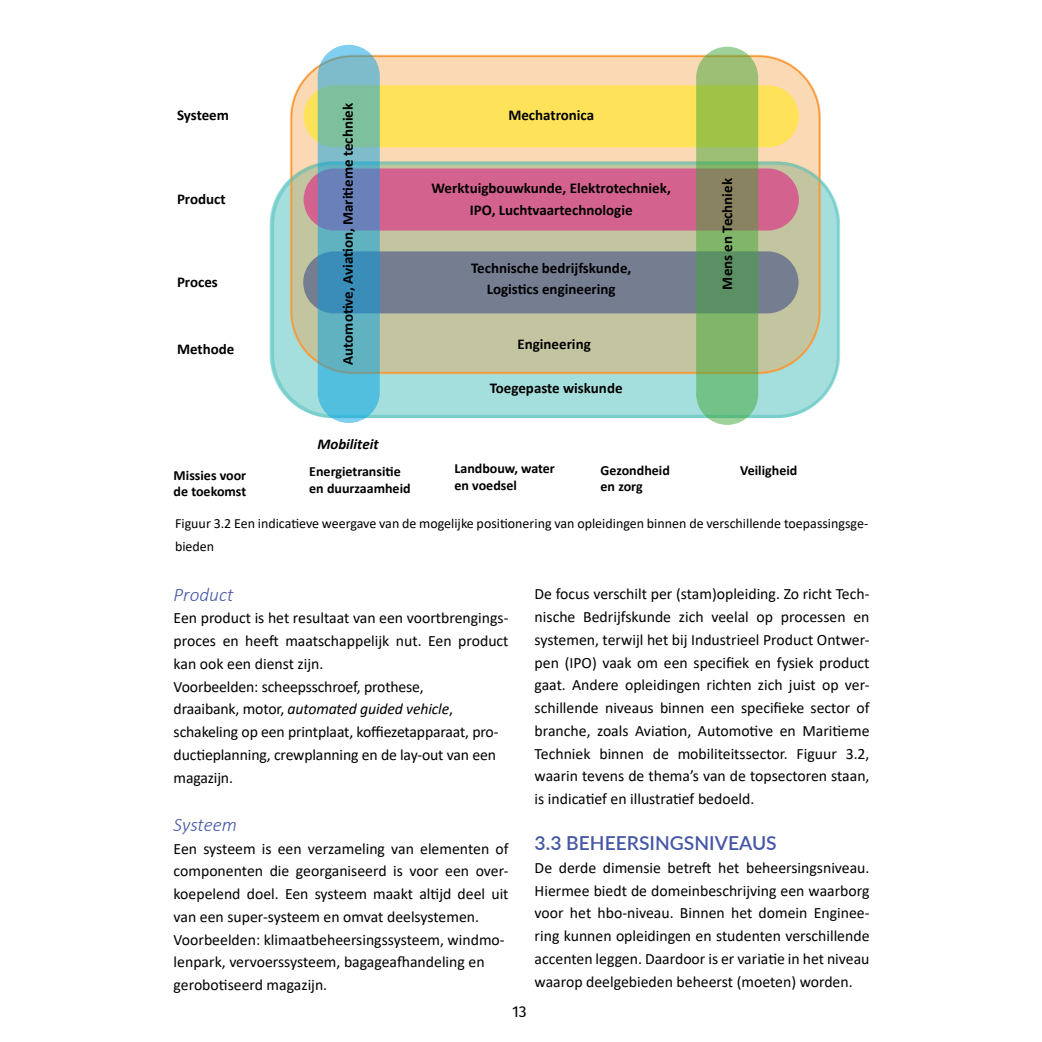
<style>
.page{position:relative;width:1042px;height:1042px;background:#fff}
.page>*{position:absolute;margin:0;border:0;box-sizing:border-box;transform-origin:0 0}
.t1{font:600 19.25px "Lato";color:#4658a7}
.t2{font:italic 300 19.25px "Calibri";color:#4658a7}
.t3{font:15.75px/22.8px "Calibri";color:#000}
.t4{font:15.75px "Fira Sans OT";color:#000}
.t5{font:700 15.05px/21.7px "Calibri";color:#000;text-align:center}
.t6{font:italic 700 15.05px "Calibri";color:#000}
.t7{font:14px/22.8px "Calibri";color:#000}
.t8{font:700 14px/16.8px "Calibri";color:#000}
.s1{font-style:italic}
</style>
<div class="page">
<svg style="left:271px;top:163px;width:566px;height:253px;background:#a6ddd8"></svg>
<svg style="left:291px;top:56px;width:528px;height:317px;background:#d5caa6"></svg>
<div style="left:304px;top:85px;width:495px;height:62px;background:#fde25a;border-radius:31px"></div>
<div style="left:304px;top:168px;width:495px;height:62px;background:#d4628e;border-radius:31px"></div>
<div style="left:303px;top:251px;width:495px;height:62px;background:#757d91;border-radius:31px"></div>
<div style="left:291px;top:55px;width:529px;height:318px;border:2px solid #f89938;border-radius:61px"></div>
<div style="left:271px;top:161px;width:569px;height:257px;border:3px solid #4cc0bb;border-radius:61px"></div>
<svg style="left:318px;top:45px;width:62px;height:378px;background:#63a8bd"></svg>
<svg style="left:696px;top:47px;width:62px;height:378px;background:#82ab66"></svg>
<p class="t5" style="left:177px;top:104px;width:53px">Systeem</p>
<p class="t5" style="left:177px;top:188px;width:50px">Product</p>
<p class="t5" style="left:177px;top:270px;width:42px">Proces</p>
<p class="t5" style="left:177px;top:338px;width:59px">Methode</p>
<p class="t5" style="left:337px;top:365px;width:263px;rotate:-90deg">Automotive, Aviation, Maritieme techniek</p>
<p class="t6" style="left:317px;top:433px;width:63px">Mobiliteit</p>
<p class="t5" style="left:508px;top:104px;width:87px">Mechatronica</p>
<p class="t5" style="left:432px;top:177px;width:241px">Werktuigbouwkunde, Elektrotechniek,<br>IPO, Luchtvaartechnologie</p>
<p class="t5" style="left:471px;top:257px;width:162px">Technische bedrijfskunde,<br>Logistics engineering</p>
<p class="t5" style="left:517px;top:333px;width:75px">Engineering</p>
<p class="t5" style="left:490px;top:377px;width:134px">Toegepaste wiskunde</p>
<p class="t5" style="left:716px;top:289px;width:113px;rotate:-90deg">Mens en Techniek</p>
<p class="t8" style="left:174px;top:466px;width:74px">Missies voor de toekomst</p>
<p class="t8" style="left:309px;top:463px;width:103px">Energietransitie en duurzaamheid</p>
<p class="t8" style="left:454px;top:460px;width:102px">Landbouw, water en voedsel</p>
<p class="t8" style="left:600px;top:461px;width:71px">Gezondheid en zorg</p>
<p class="t8" style="left:740px;top:461px;width:59px">Veiligheid</p>
<p class="t7" style="left:175px;top:511px;width:695px">Figuur 3.2 Een indicatieve weergave van de mogelijke positionering van opleidingen binnen de verschillende toepassingsge&shy;bieden</p>
<p class="t2" style="left:174px;top:582px;width:61px">Product</p>
<p class="t3" style="left:174px;top:606px;width:336px">Een product is het resultaat van een voortbrengings&shy;proces en heeft maatschappelijk nut. Een product kan ook een dienst zijn.<br>Voorbeelden: scheepsschroef, prothese,<br>draaibank, motor, <span class="s1">automated guided vehicle</span>, schakeling op een printplaat, koffiezetapparaat, pro&shy;ductieplanning, crewplanning en de lay-out van een magazijn.</p>
<p class="t2" style="left:174px;top:812px;width:65px">Systeem</p>
<p class="t3" style="left:174px;top:837px;width:336px">Een systeem is een verzameling van elementen of componenten die georganiseerd is voor een over&shy;koepelend doel. Een systeem maakt altijd deel uit van een super-systeem en omvat deelsystemen.<br>Voorbeelden: klimaatbeheersingssysteem, windmo&shy;lenpark, vervoerssysteem, bagageafhandeling en gerobotiseerd magazijn.</p>
<p class="t4" style="left:513px;top:1001px;width:16px">13</p>
<p class="t3" style="left:535px;top:582px;width:336px;text-align:justify">De focus verschilt per (stam)opleiding. Zo richt Tech&shy;nische Bedrijfskunde zich veelal op processen en systemen, terwijl het bij Industrieel Product Ontwer&shy;pen (IPO) vaak om een specifiek en fysiek product gaat. Andere opleidingen richten zich juist op ver&shy;schillende niveaus binnen een specifieke sector of branche, zoals Aviation, Automotive en Maritieme Techniek binnen de mobiliteitssector. Figuur 3.2, waarin tevens de thema’s van de topsectoren staan, is indicatief en illustratief bedoeld.</p>
<p class="t1" style="left:535px;top:829px;width:244px">3.3 BEHEERSINGSNIVEAUS</p>
<p class="t3" style="left:535px;top:856px;width:336px;text-align:justify">De derde dimensie betreft het beheersingsniveau.<br>Hiermee biedt de domeinbeschrijving een waarborg voor het hbo-niveau. Binnen het domein Enginee&shy;ring kunnen opleidingen en studenten verschillende accenten leggen. Daardoor is er variatie in het niveau waarop deelgebieden beheerst (moeten) worden.</p>
</div>
